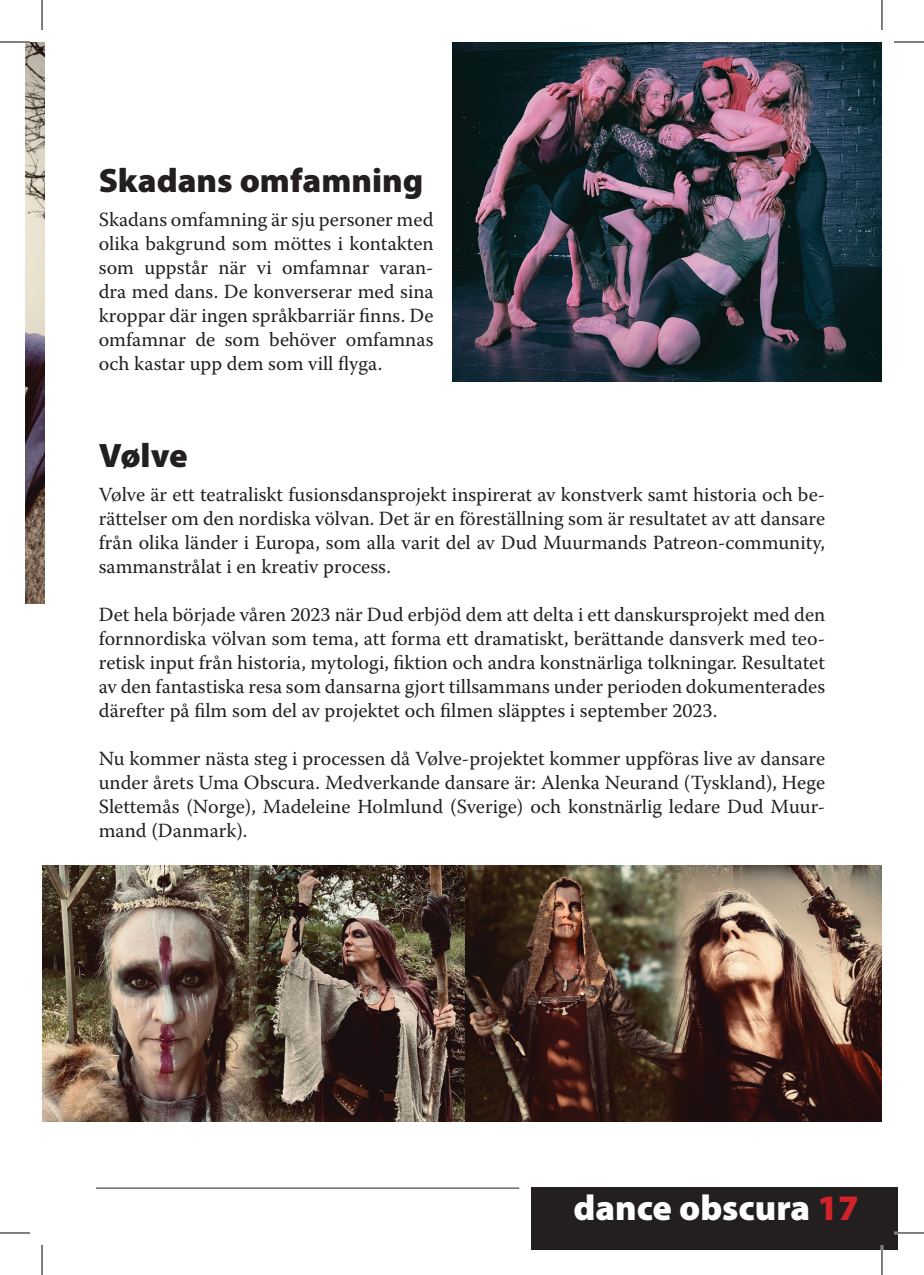
<style>
.page{position:relative;width:924px;height:1275px;background:#fff}
.page>*{position:absolute;margin:0;border:0;box-sizing:border-box;transform-origin:0 0}
.t1{font:900 36px "Myriad Pro";color:#fff}
.t2{font:900 34px "Myriad Pro";color:#231f20}
.t3{font:20px/24px "Warnock Pro";color:#231f20;text-align:justify}
.s1{color:#d2232a}
</style>
<div class="page">
<div style="left:531px;top:1187px;width:365px;height:63px;background:#231f20"></div>
<hr style="left:96px;top:1187px;width:423px;height:1px;background:#231f20">
<img style="left:452px;top:42px;width:429px;height:339px">
<img style="left:42px;top:866px;width:423px;height:255px">
<img style="left:465px;top:866px;width:416px;height:255px">
<img style="left:25px;top:42px;width:19px;height:561px">
<hr style="left:893px;top:1231px;width:30px;height:3px;background:#fff">
<hr style="left:880px;top:1245px;width:2px;height:30px;background:#fff">
<hr style="left:0;top:42px;width:30px;height:1px;background:#000">
<hr style="left:893px;top:42px;width:30px;height:1px;background:#000">
<hr style="left:0;top:1232px;width:30px;height:1px;background:#000">
<hr style="left:893px;top:1232px;width:30px;height:1px;background:#000">
<hr style="left:42px;top:0;width:1px;height:30px;background:#000">
<hr style="left:42px;top:1245px;width:1px;height:30px;background:#000">
<hr style="left:881px;top:0;width:1px;height:30px;background:#000">
<hr style="left:881px;top:1245px;width:1px;height:30px;background:#000">
<p class="t2" style="left:99px;top:157px;width:326px">Skadans omfamning</p>
<p class="t3" style="left:99px;top:207px;width:336px">Skadans omfamning är sju personer med olika bakgrund som möttes i kontakten som uppstår när vi omfamnar varan&shy;dra med dans. De konverserar med sina kroppar där ingen språkbarriär finns. De omfamnar de som behöver omfamnas och kastar upp dem som vill flyga.</p>
<p class="t2" style="left:99px;top:433px;width:90px">Vølve</p>
<p class="t3" style="left:99px;top:482px;width:727px">Vølve är ett teatraliskt fusionsdansprojekt inspirerat av konstverk samt historia och be&shy;rättelser om den nordiska völvan. Det är en föreställning som är resultatet av att dansare från olika länder i Europa, som alla varit del av Dud Muurmands Patreon-community, sammanstrålat i en kreativ process.</p>
<p class="t3" style="left:99px;top:602px;width:727px">Det hela började våren 2023 när Dud erbjöd dem att delta i ett danskursprojekt med den fornnordiska völvan som tema, att forma ett dramatiskt, berättande dansverk med teo&shy;retisk input från historia, mytologi, fiktion och andra konstnärliga tolkningar. Resultatet av den fantastiska resa som dansarna gjort tillsammans under perioden dokumenterades därefter på film som del av projektet och filmen släpptes i september 2023.</p>
<p class="t3" style="left:99px;top:746px;width:727px">Nu kommer nästa steg i processen då Vølve-projektet kommer uppföras live av dansare under årets Uma Obscura. Medverkande dansare är: Alenka Neurand (Tyskland), Hege Slettemås (Norge), Madeleine Holmlund (Sverige) och konstnärlig ledare Dud Muur&shy;mand (Danmark).</p>
<p class="t1" style="left:573px;top:1184px;width:286px">dance obscura <span class="s1">17</span></p>
</div>
